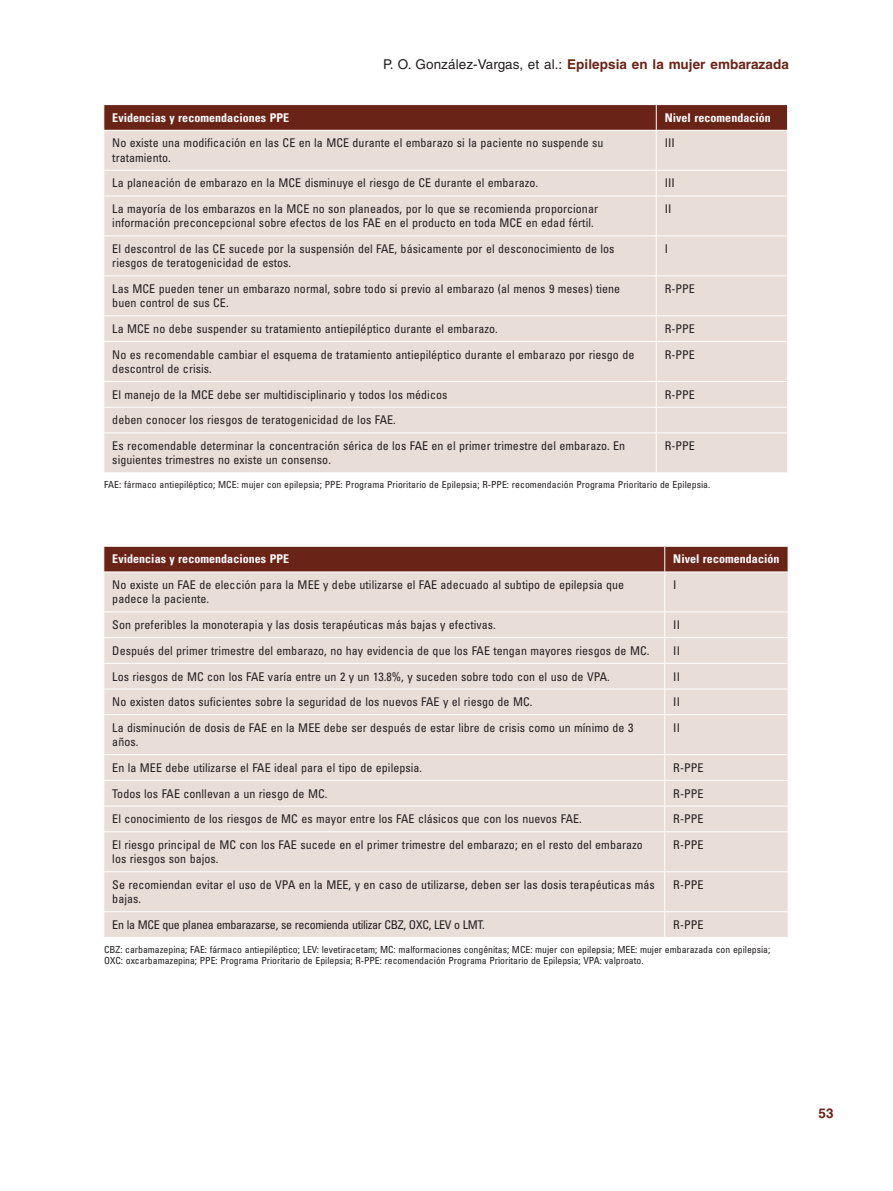
<style>
.page{position:relative;width:893px;height:1191px;background:#fff}
.page>*{position:absolute;margin:0;border:0;box-sizing:border-box;transform-origin:0 0}
.t1{font:700 13.5px "Helvetica LT Std";letter-spacing:.005em;color:#6a2317}
.t2{font:condensed 12px/14.2px "Univers LT Std";letter-spacing:.005em;color:#231f20}
.t3{font:700 condensed 12px "Univers LT Std";letter-spacing:.005em;color:#fff}
.t4{font:condensed 12px "Univers LT Std";letter-spacing:-.025em;color:#231f20}
.t5{font:condensed 9.75px/11.2px "Univers LT Std";color:#231f20}
.s1{font-weight:400;color:#231f20}
</style>
<div class="page">
<div style="left:104px;top:131px;width:683px;height:341px;background:#e9ddd8"></div>
<hr style="left:656px;top:131px;width:1px;height:39px;background:#fff">
<svg style="left:656px;top:171px;width:1px;height:25px"></svg>
<hr style="left:656px;top:196px;width:1px;height:39px;background:#fff">
<hr style="left:656px;top:236px;width:1px;height:39px;background:#fff">
<hr style="left:656px;top:276px;width:1px;height:39px;background:#fff">
<svg style="left:656px;top:316px;width:1px;height:25px"></svg>
<hr style="left:656px;top:342px;width:1px;height:39px;background:#fff">
<svg style="left:656px;top:382px;width:1px;height:50px"></svg>
<hr style="left:656px;top:433px;width:1px;height:39px;background:#fff">
<hr style="left:104px;top:170px;width:552px;height:1px;background:#fff">
<hr style="left:656px;top:170px;width:131px;height:1px;background:#fff">
<hr style="left:104px;top:196px;width:552px;height:1px;background:#fff">
<hr style="left:656px;top:196px;width:131px;height:1px;background:#fff">
<hr style="left:104px;top:235px;width:552px;height:1px;background:#fff">
<hr style="left:656px;top:235px;width:131px;height:1px;background:#fff">
<hr style="left:104px;top:275px;width:552px;height:1px;background:#fff">
<hr style="left:656px;top:275px;width:131px;height:1px;background:#fff">
<hr style="left:104px;top:315px;width:552px;height:1px;background:#fff">
<hr style="left:656px;top:315px;width:131px;height:1px;background:#fff">
<hr style="left:104px;top:341px;width:552px;height:1px;background:#fff">
<hr style="left:656px;top:341px;width:131px;height:1px;background:#fff">
<hr style="left:104px;top:381px;width:552px;height:1px;background:#fff">
<hr style="left:656px;top:381px;width:131px;height:1px;background:#fff">
<hr style="left:104px;top:407px;width:552px;height:1px;background:#fff">
<hr style="left:656px;top:407px;width:131px;height:1px;background:#fff">
<svg style="left:103px;top:105px;width:685px;height:25px;background:#6c261a"></svg>
<hr style="left:103px;top:432px;width:553px;height:1px;background:#fff">
<hr style="left:656px;top:432px;width:132px;height:1px;background:#fff">
<div style="left:104px;top:572px;width:684px;height:365px;background:#e9ddd8"></div>
<hr style="left:664px;top:572px;width:1px;height:39px;background:#fff">
<svg style="left:664px;top:612px;width:1px;height:102px"></svg>
<hr style="left:664px;top:715px;width:1px;height:39px;background:#fff">
<svg style="left:664px;top:755px;width:1px;height:76px"></svg>
<hr style="left:664px;top:832px;width:1px;height:39px;background:#fff">
<hr style="left:664px;top:872px;width:1px;height:39px;background:#fff">
<svg style="left:664px;top:912px;width:1px;height:25px"></svg>
<hr style="left:104px;top:663px;width:561px;height:1px;background:#fff">
<hr style="left:665px;top:663px;width:123px;height:1px;background:#fff">
<hr style="left:104px;top:688px;width:561px;height:1px;background:#fff">
<hr style="left:665px;top:688px;width:123px;height:1px;background:#fff">
<hr style="left:104px;top:714px;width:561px;height:1px;background:#fff">
<hr style="left:665px;top:714px;width:123px;height:1px;background:#fff">
<hr style="left:104px;top:754px;width:561px;height:1px;background:#fff">
<hr style="left:665px;top:754px;width:123px;height:1px;background:#fff">
<hr style="left:104px;top:780px;width:561px;height:1px;background:#fff">
<hr style="left:665px;top:780px;width:123px;height:1px;background:#fff">
<hr style="left:104px;top:805px;width:561px;height:1px;background:#fff">
<hr style="left:665px;top:805px;width:123px;height:1px;background:#fff">
<hr style="left:104px;top:871px;width:561px;height:1px;background:#fff">
<hr style="left:665px;top:871px;width:123px;height:1px;background:#fff">
<div style="left:103px;top:546px;width:686px;height:26px;background:#6a2317"></div>
<hr style="left:103px;top:571px;width:562px;height:1px;background:#fff">
<hr style="left:665px;top:571px;width:123px;height:1px;background:#fff">
<hr style="left:103px;top:611px;width:562px;height:1px;background:#fff">
<hr style="left:665px;top:611px;width:123px;height:1px;background:#fff">
<hr style="left:103px;top:637px;width:562px;height:1px;background:#fff">
<hr style="left:665px;top:637px;width:123px;height:1px;background:#fff">
<hr style="left:103px;top:831px;width:562px;height:1px;background:#fff">
<hr style="left:665px;top:831px;width:123px;height:1px;background:#fff">
<hr style="left:103px;top:911px;width:562px;height:1px;background:#fff">
<hr style="left:665px;top:911px;width:123px;height:1px;background:#fff">
<p class="t1" style="left:383px;top:56px;width:407px"><span class="s1">P. O. González-Vargas, et al.:</span> Epilepsia en la mujer embarazada</p>
<p class="t3" style="left:112px;top:110px;width:178px">Evidencias y recomendaciones PPE</p>
<p class="t3" style="left:665px;top:110px;width:108px">Nivel recomendación</p>
<p class="t2" style="left:112px;top:136px;width:493px">No existe una modificación en las CE en la MCE durante el embarazo si la paciente no suspende su tratamiento.</p>
<p class="t2" style="left:665px;top:136px;width:12px">III</p>
<p class="t2" style="left:112px;top:176px;width:427px">La planeación de embarazo en la MCE disminuye el riesgo de CE durante el embarazo.</p>
<p class="t2" style="left:665px;top:176px;width:12px">III</p>
<p class="t2" style="left:112px;top:202px;width:487px">La mayoría de los embarazos en la MCE no son planeados, por lo que se recomienda proporcionar información preconcepcional sobre efectos de los FAE en el producto en toda MCE en edad fértil.</p>
<p class="t2" style="left:665px;top:202px;width:8px">II</p>
<p class="t2" style="left:112px;top:241px;width:504px">El descontrol de las CE sucede por la suspensión del FAE, básicamente por el desconocimiento de los riesgos de teratogenicidad de estos.</p>
<p class="t2" style="left:665px;top:241px;width:5px">I</p>
<p class="t2" style="left:112px;top:281px;width:509px">Las MCE pueden tener un embarazo normal, sobre todo si previo al embarazo (al menos 9 meses) tiene buen control de sus CE.</p>
<p class="t2" style="left:665px;top:281px;width:32px">R‑PPE</p>
<p class="t2" style="left:112px;top:321px;width:387px">La MCE no debe suspender su tratamiento antiepiléptico durante el embarazo.</p>
<p class="t2" style="left:665px;top:321px;width:32px">R‑PPE</p>
<p class="t2" style="left:112px;top:347px;width:524px">No es recomendable cambiar el esquema de tratamiento antiepiléptico durante el embarazo por riesgo de descontrol de crisis.</p>
<p class="t2" style="left:665px;top:347px;width:32px">R‑PPE</p>
<p class="t2" style="left:112px;top:387px;width:337px">El manejo de la MCE debe ser multidisciplinario y todos los médicos</p>
<p class="t2" style="left:665px;top:387px;width:32px">R‑PPE</p>
<p class="t2" style="left:112px;top:407px;width:514px;line-height:25.7px">deben conocer los riesgos de teratogenicidad de los FAE.<br>Es recomendable determinar la concentración sérica de los FAE en el primer trimestre del embarazo. En</p>
<p class="t2" style="left:112px;top:453px;width:220px">siguientes trimestres no existe un consenso.</p>
<p class="t2" style="left:665px;top:438px;width:32px">R‑PPE</p>
<p class="t5" style="left:104px;top:479px;width:608px">FAE: fármaco antiepiléptico; MCE: mujer con epilepsia; PPE: Programa Prioritario de Epilepsia; R‑PPE: recomendación Programa Prioritario de Epilepsia.</p>
<p class="t3" style="left:112px;top:552px;width:178px">Evidencias y recomendaciones PPE</p>
<p class="t3" style="left:673px;top:552px;width:108px">Nivel recomendación</p>
<p class="t2" style="left:112px;top:577px;width:513px">No existe un FAE de elección para la MEE y debe utilizarse el FAE adecuado al subtipo de epilepsia que padece la paciente.</p>
<p class="t2" style="left:673px;top:577px;width:5px">I</p>
<p class="t2" style="left:112px;top:617px;width:385px">Son preferibles la monoterapia y las dosis terapéuticas más bajas y efectivas.</p>
<p class="t2" style="left:673px;top:617px;width:8px">II</p>
<p class="t2" style="left:112px;top:643px;width:539px">Después del primer trimestre del embarazo, no hay evidencia de que los FAE tengan mayores riesgos de MC.</p>
<p class="t2" style="left:673px;top:643px;width:8px">II</p>
<p class="t2" style="left:112px;top:669px;width:499px">Los riesgos de MC con los FAE varía entre un 2 y un 13.8%, y suceden sobre todo con el uso de VPA.</p>
<p class="t2" style="left:673px;top:669px;width:8px">II</p>
<p class="t2" style="left:112px;top:694px;width:422px">No existen datos suficientes sobre la seguridad de los nuevos FAE y el riesgo de MC.</p>
<p class="t2" style="left:673px;top:694px;width:8px">II</p>
<p class="t2" style="left:112px;top:720px;width:523px">La disminución de dosis de FAE en la MEE debe ser después de estar libre de crisis como un mínimo de 3 años.</p>
<p class="t2" style="left:673px;top:720px;width:8px">II</p>
<p class="t2" style="left:112px;top:760px;width:311px">En la MEE debe utilizarse el FAE ideal para el tipo de epilepsia.</p>
<p class="t2" style="left:673px;top:760px;width:32px">R‑PPE</p>
<p class="t2" style="left:112px;top:786px;width:217px">Todos los FAE conllevan a un riesgo de MC.</p>
<p class="t2" style="left:673px;top:786px;width:32px">R‑PPE</p>
<p class="t2" style="left:112px;top:811px;width:471px">El conocimiento de los riesgos de MC es mayor entre los FAE clásicos que con los nuevos FAE.</p>
<p class="t2" style="left:673px;top:811px;width:32px">R‑PPE</p>
<p class="t2" style="left:112px;top:837px;width:532px">El riesgo principal de MC con los FAE sucede en el primer trimestre del embarazo; en el resto del embarazo los riesgos son bajos.</p>
<p class="t2" style="left:673px;top:837px;width:32px">R‑PPE</p>
<p class="t2" style="left:112px;top:877px;width:544px">Se recomiendan evitar el uso de VPA en la MEE, y en caso de utilizarse, deben ser las dosis terapéuticas más bajas.</p>
<p class="t2" style="left:673px;top:877px;width:32px">R‑PPE</p>
<p class="t4" style="left:112px;top:917px;width:374px">En la MCE que planea embarazarse, se recomienda utilizar CBZ, OXC, LEV o LMT.</p>
<p class="t2" style="left:673px;top:917px;width:32px">R‑PPE</p>
<p class="t5" style="left:104px;top:943px;width:668px">CBZ: carbamazepina; FAE: fármaco antiepiléptico; LEV: levetiracetam; MC: malformaciones congénitas; MCE: mujer con epilepsia; MEE: mujer embarazada con epilepsia;<br>OXC: oxcarbamazepina; PPE: Programa Prioritario de Epilepsia; R‑PPE: recomendación Programa Prioritario de Epilepsia; VPA: valproato.</p>
<p class="t1" style="left:819px;top:1104px;width:17px">53</p>
</div>
